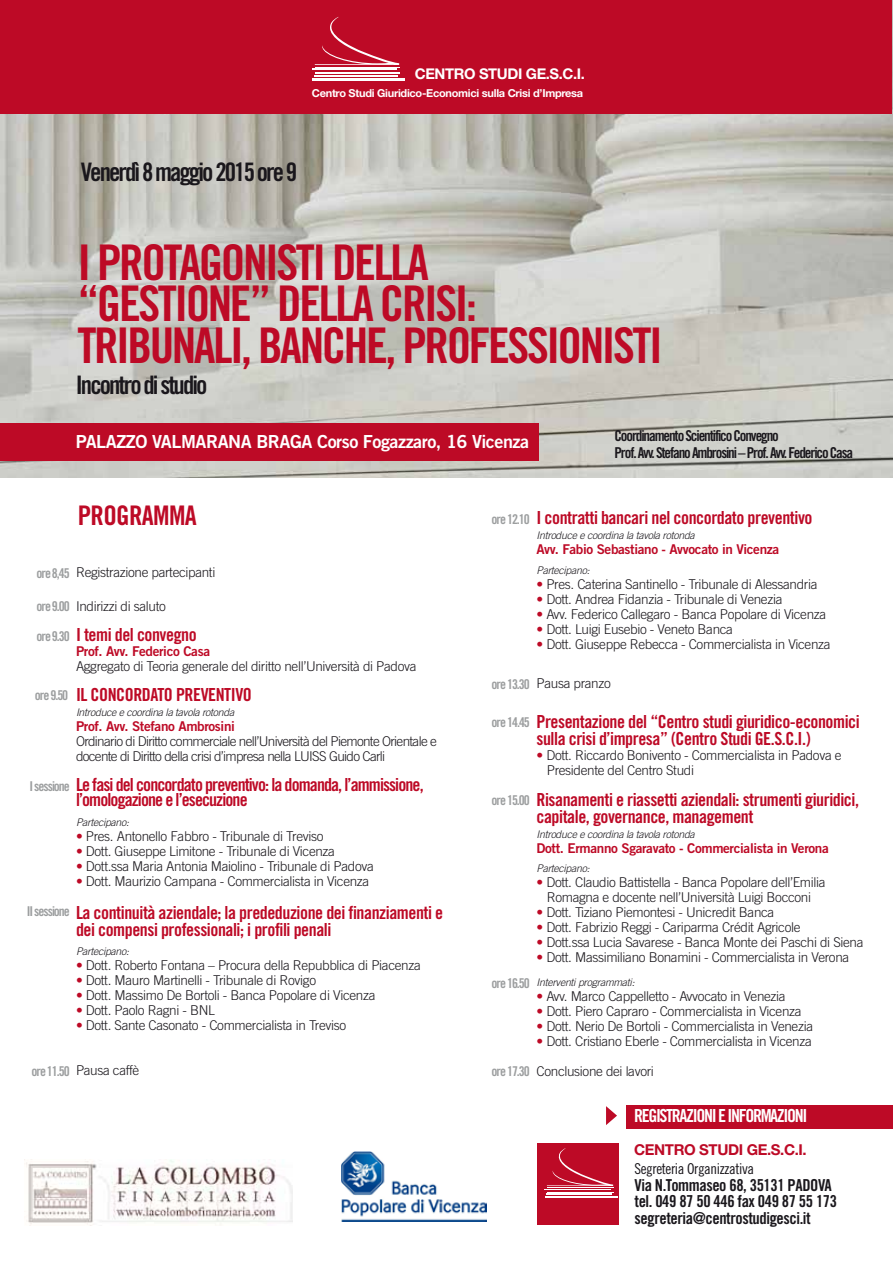
<style>
.page{position:relative;width:893px;height:1263px;background:#fff}
.page>*{position:absolute;margin:0;border:0;box-sizing:border-box;transform-origin:0 0}
.t1{font:49.2px/42px "Trade Gothic Bold Cond Twenty";letter-spacing:-.05em;color:#bd0a26}
.t2{font:27px "Trade Gothic Bold Cond Twenty";letter-spacing:-.025em;color:#bd0a26}
.t3{font:25.5px "Trade Gothic Bold Cond Twenty";letter-spacing:-.075em;color:#1a171c}
.t4{font:18px/16.5px "Trade Gothic Bold Cond Twenty";letter-spacing:-.025em;color:#bd0a26}
.t5{font:18px/15px "Trade Gothic Bold Cond Twenty";letter-spacing:-.05em;color:#bd0a26}
.t6{font:18px "Trade Gothic Bold Two";letter-spacing:-.025em;color:#fff}
.t7{font:18px "Trade Gothic Bold Cond Twenty";letter-spacing:-.075em;color:#fff}
.t8{font:16.5px/16.5px "Trade Gothic Bold Cond Twenty";letter-spacing:-.025em;color:#1a171c}
.t9{font:15px/16.5px "Trade Gothic Bold Cond Twenty";letter-spacing:-.075em;color:#1a171c}
.t10{font:15px "Trade Gothic Cond Eighteen";letter-spacing:-.025em;color:#1a171c}
.t11{font:700 15px "Helvetica Neue";letter-spacing:-.025em;color:#bd0a26}
.t12{font:700 14.85px "Helvetica Neue";letter-spacing:-.025em;color:#fff}
.t13{font:300 13.5px/15px "Trade Gothic";letter-spacing:-.025em;color:#1a171c}
.t14{font:13.5px "Trade Gothic Bold Two";letter-spacing:-.025em;color:#bd0a26}
.t15{font:300 13.5px/15px "Trade Gothic";letter-spacing:-.05em;color:#1a171c}
.t16{font:13.5px "Trade Gothic Bold Cond Twenty";letter-spacing:-.075em;color:#9c9e9f}
.t17{font:700 10.95px "Helvetica Neue";letter-spacing:-.025em;color:#fff}
.t18{font:italic 300 10.5px "Trade Gothic";letter-spacing:-.025em;color:#1a171c}
.s1{color:#bd0a26}
</style>
<div class="page">
<div style="left:627px;top:1105px;width:266px;height:23px;background:#bd0a26"></div>
<img style="left:0;top:0;width:893px;height:477px">
<div style="left:0;top:0;width:892px;height:113px;background:#bd0a26"></div>
<img style="left:26px;top:1159px;width:266px;height:66px">
<hr style="left:313px;top:78px;width:92px;height:3px;background:#fff">
<hr style="left:314px;top:75px;width:83px;height:2px;background:#fff">
<hr style="left:315px;top:72px;width:84px;height:1px;background:#fff">
<hr style="left:312px;top:69px;width:84px;height:1px;background:#fff">
<hr style="left:315px;top:67px;width:85px;height:1px;background:#fff">
<svg style="left:315px;top:17px;width:84px;height:48px"></svg>
<div style="left:0;top:423px;width:538px;height:37px;background:#bd0a26"></div>
<div style="left:537px;top:1143px;width:81px;height:81px;background:#bd0a26"></div>
<hr style="left:545px;top:1196px;width:73px;height:2px;background:#fff">
<hr style="left:546px;top:1194px;width:66px;height:1px;background:#fff">
<hr style="left:547px;top:1191px;width:66px;height:1px;background:#fff">
<hr style="left:545px;top:1189px;width:66px;height:1px;background:#fff">
<hr style="left:547px;top:1187px;width:66px;height:1px;background:#fff">
<svg style="left:547px;top:1148px;width:66px;height:38px"></svg>
<svg style="left:606px;top:1106px;width:11px;height:19px"></svg>
<img style="left:341px;top:1151px;width:145px;height:70px">
<p class="t12" style="left:415px;top:64px;width:172px">CENTRO STUDI GE.S.C.I.</p>
<p class="t17" style="left:312px;top:86px;width:273px">Centro Studi Giuridico-Economici sulla Crisi d’Impresa</p>
<h3 class="t3" style="left:81px;top:157px;width:218px">Venerdì 8 maggio 2015 ore 9</h3>
<h1 class="t1" style="left:77px;top:241px;width:587px">I PROTAGONISTI DELLA<br>“GESTIONE” DELLA CRISI:<br>TRIBUNALI, BANCHE, PROFESSIONISTI</h1>
<h3 class="t3" style="left:76px;top:369px;width:133px">Incontro di studio</h3>
<h3 class="t6" style="left:76px;top:430px;width:455px">PALAZZO VALMARANA BRAGA Corso Fogazzaro, 16 Vicenza</h3>
<p class="t9" style="left:615px;top:427px;width:240px">Coordinamento Scientifico Convegno<br>Prof. Avv. Stefano Ambrosini – Prof. Avv. Federico Casa</p>
<h2 class="t2" style="left:78px;top:498px;width:121px">PROGRAMMA</h2>
<p class="t13" style="left:76px;top:564px;width:141px">Registrazione partecipanti</p>
<p class="t13" style="left:76px;top:599px;width:91px">Indirizzi di saluto</p>
<h3 class="t4" style="left:76px;top:627px;width:122px">I temi del convegno</h3>
<p class="t14" style="left:76px;top:643px;width:136px">Prof. Avv. Federico Casa</p>
<p class="t13" style="left:76px;top:659px;width:342px">Aggregato di Teoria generale del diritto nell’Università di Padova</p>
<h3 class="t4" style="left:76px;top:687px;width:177px">IL CONCORDATO PREVENTIVO</h3>
<p class="t18" style="left:76px;top:706px;width:160px">Introduce e coordina la tavola rotonda</p>
<p class="t14" style="left:76px;top:718px;width:160px">Prof. Avv. Stefano Ambrosini</p>
<p class="t15" style="left:76px;top:734px;width:362px">Ordinario di Diritto commerciale nell’Università del Piemonte Orientale e docente di Diritto della crisi d’impresa nella LUISS Guido Carli</p>
<h3 class="t5" style="left:76px;top:777px;width:349px">Le fasi del concordato preventivo: la domanda, l’ammissione, l’omologazione e l’esecuzione</h3>
<p class="t18" style="left:76px;top:816px;width:55px">Partecipano:</p>
<p class="t13" style="left:76px;top:828px;width:249px"><span class="s1">•</span> Pres. Antonello Fabbro - Tribunale di Treviso</p>
<p class="t13" style="left:76px;top:843px;width:260px"><span class="s1">•</span> Dott. Giuseppe Limitone - Tribunale di Vicenza</p>
<p class="t13" style="left:76px;top:858px;width:299px"><span class="s1">•</span> Dott.ssa Maria Antonia Maiolino - Tribunale di Padova</p>
<p class="t13" style="left:76px;top:873px;width:295px"><span class="s1">•</span> Dott. Maurizio Campana - Commercialista in Vicenza</p>
<h3 class="t4" style="left:76px;top:904px;width:369px">La continuità aziendale; la prededuzione dei finanziamenti e dei compensi professionali; i profili penali</h3>
<p class="t18" style="left:76px;top:945px;width:55px">Partecipano:</p>
<p class="t13" style="left:76px;top:957px;width:346px"><span class="s1">•</span> Dott. Roberto Fontana – Procura della Repubblica di Piacenza</p>
<p class="t13" style="left:76px;top:972px;width:242px"><span class="s1">•</span> Dott. Mauro Martinelli - Tribunale di Rovigo</p>
<p class="t13" style="left:76px;top:987px;width:301px"><span class="s1">•</span> Dott. Massimo De Bortoli - Banca Popolare di Vicenza</p>
<p class="t13" style="left:76px;top:1002px;width:140px"><span class="s1">•</span> Dott. Paolo Ragni - BNL</p>
<p class="t13" style="left:76px;top:1017px;width:272px"><span class="s1">•</span> Dott. Sante Casonato - Commercialista in Treviso</p>
<p class="t13" style="left:76px;top:1062px;width:65px">Pausa caffè</p>
<p class="t16" style="left:37px;top:565px;width:35px">ore 8,45</p>
<p class="t16" style="left:37px;top:598px;width:35px">ore 9.00</p>
<p class="t16" style="left:37px;top:628px;width:35px">ore 9.30</p>
<p class="t16" style="left:35px;top:687px;width:35px">ore 9.50</p>
<p class="t16" style="left:30px;top:778px;width:42px">I sessione</p>
<p class="t16" style="left:27px;top:903px;width:45px">II sessione</p>
<p class="t16" style="left:32px;top:1062px;width:40px">ore 11.50</p>
<h3 class="t4" style="left:537px;top:509px;width:277px">I contratti bancari nel concordato preventivo</h3>
<p class="t18" style="left:537px;top:529px;width:160px">Introduce e coordina la tavola rotonda</p>
<p class="t14" style="left:537px;top:541px;width:244px">Avv. Fabio Sebastiano - Avvocato in Vicenza</p>
<p class="t18" style="left:537px;top:563px;width:55px">Partecipano:</p>
<p class="t13" style="left:537px;top:576px;width:282px"><span class="s1">•</span> Pres. Caterina Santinello - Tribunale di Alessandria</p>
<p class="t13" style="left:537px;top:591px;width:247px"><span class="s1">•</span> Dott. Andrea Fidanzia - Tribunale di Venezia</p>
<p class="t13" style="left:537px;top:606px;width:291px"><span class="s1">•</span> Avv. Federico Callegaro - Banca Popolare di Vicenza</p>
<p class="t13" style="left:537px;top:621px;width:198px"><span class="s1">•</span> Dott. Luigi Eusebio - Veneto Banca</p>
<p class="t13" style="left:537px;top:636px;width:296px"><span class="s1">•</span> Dott. Giuseppe Rebecca - Commercialista in Vicenza</p>
<p class="t13" style="left:537px;top:675px;width:76px">Pausa pranzo</p>
<h3 class="t4" style="left:537px;top:713px;width:325px">Presentazione del “Centro studi giuridico-economici sulla crisi d’impresa” (Centro Studi GE.S.C.I.)</h3>
<p class="t13" style="left:547px;top:747px;width:296px;text-indent:-10px"><span class="s1">•</span> Dott. Riccardo Bonivento - Commercialista in Padova e<br>Presidente del Centro Studi</p>
<h3 class="t4" style="left:537px;top:791px;width:324px">Risanamenti e riassetti aziendali: strumenti giuridici, capitale, governance, management</h3>
<p class="t18" style="left:537px;top:827px;width:160px">Introduce e coordina la tavola rotonda</p>
<p class="t14" style="left:537px;top:839px;width:294px">Dott. Ermanno Sgaravato - Commercialista in Verona</p>
<p class="t18" style="left:537px;top:862px;width:55px">Partecipano:</p>
<p class="t13" style="left:537px;top:874px;width:290px;text-align:center"><span class="s1">•</span> Dott. Claudio Battistella - Banca Popolare dell’Emilia<br>Romagna e docente nell’Università Luigi Bocconi</p>
<p class="t13" style="left:537px;top:904px;width:239px"><span class="s1">•</span> Dott. Tiziano Piemontesi - Unicredit Banca</p>
<p class="t13" style="left:537px;top:919px;width:265px"><span class="s1">•</span> Dott. Fabrizio Reggi - Cariparma Crédit Agricole</p>
<p class="t13" style="left:537px;top:934px;width:328px"><span class="s1">•</span> Dott.ssa Lucia Savarese - Banca Monte dei Paschi di Siena</p>
<p class="t13" style="left:537px;top:949px;width:314px"><span class="s1">•</span> Dott. Massimiliano Bonamini - Commercialista in Verona</p>
<p class="t18" style="left:537px;top:976px;width:100px">Interventi programmati:</p>
<p class="t13" style="left:537px;top:988px;width:251px"><span class="s1">•</span> Avv. Marco Cappelletto - Avvocato in Venezia</p>
<p class="t13" style="left:537px;top:1003px;width:267px"><span class="s1">•</span> Dott. Piero Capraro - Commercialista in Vicenza</p>
<p class="t13" style="left:537px;top:1018px;width:278px"><span class="s1">•</span> Dott. Nerio De Bortoli - Commercialista in Venezia</p>
<p class="t13" style="left:537px;top:1033px;width:277px"><span class="s1">•</span> Dott. Cristiano Eberle - Commercialista in Vicenza</p>
<p class="t13" style="left:537px;top:1063px;width:119px">Conclusione dei lavori</p>
<p class="t16" style="left:492px;top:510px;width:40px">ore 12.10</p>
<p class="t16" style="left:492px;top:675px;width:40px">ore 13.30</p>
<p class="t16" style="left:492px;top:713px;width:40px">ore 14.45</p>
<p class="t16" style="left:492px;top:792px;width:40px">ore 15.00</p>
<p class="t16" style="left:492px;top:975px;width:40px">ore 16.50</p>
<p class="t16" style="left:492px;top:1063px;width:40px">ore 17.30</p>
<h3 class="t7" style="left:634px;top:1105px;width:175px">REGISTRAZIONI E INFORMAZIONI</h3>
<p class="t11" style="left:634px;top:1141px;width:174px">CENTRO STUDI GE.S.C.I.</p>
<p class="t10" style="left:635px;top:1160px;width:121px">Segreteria Organizzativa</p>
<p class="t8" style="left:635px;top:1176px;width:204px">Via N.Tommaseo 68, 35131 PADOVA tel. 049 87 50 446 fax 049 87 55 173 segreteria@centrostudigesci.it</p>
</div>
